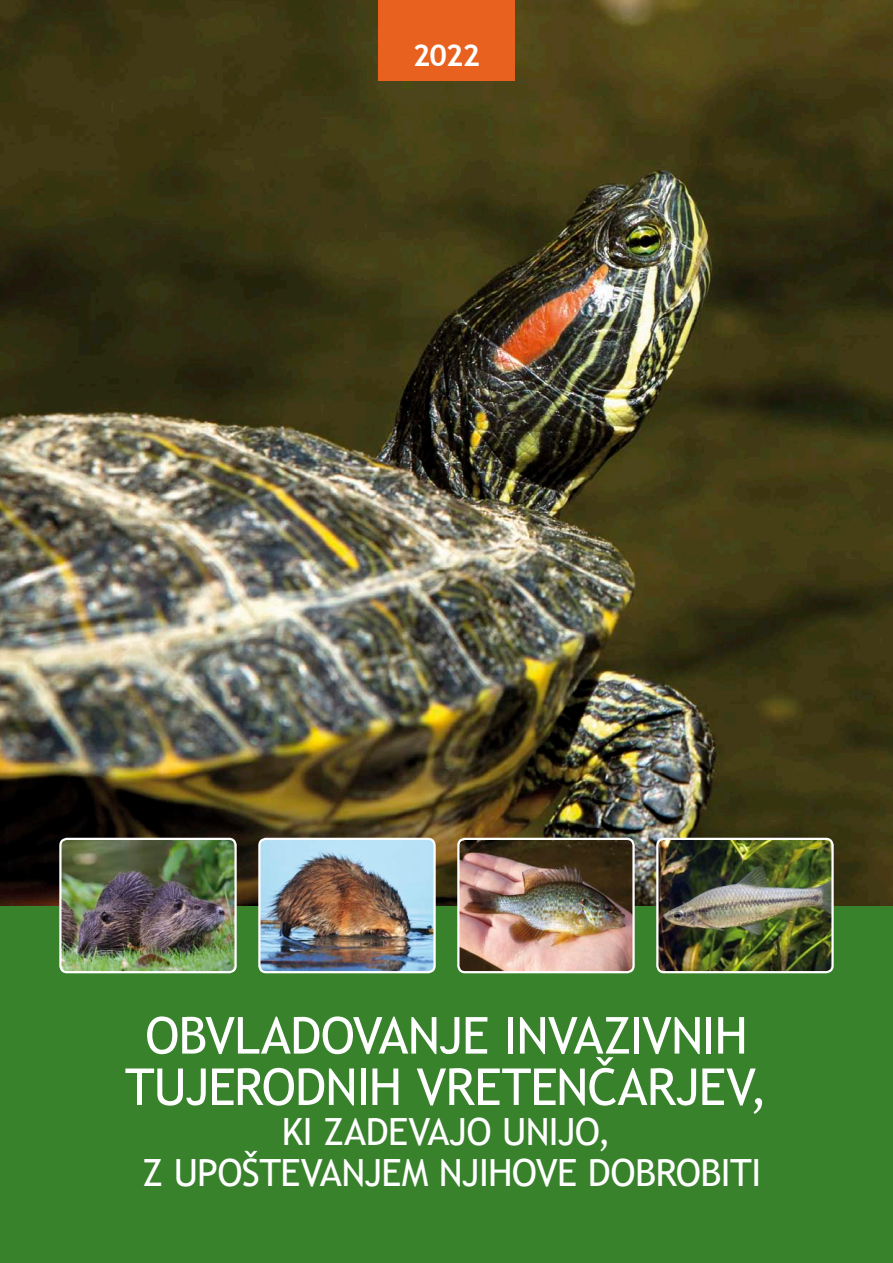
<style>
.page{position:relative;width:893px;height:1263px;background:#fff}
.page>*{position:absolute;margin:0;border:0;box-sizing:border-box;transform-origin:0 0}
.t1{font:51px/51.4px "Trebuchet MS";letter-spacing:-.02em;color:#fff;text-align:center}
.t2{font:37.5px/40.5px "Trebuchet MS";letter-spacing:-.02em;color:#fff;text-align:center}
.t3{font:700 30px "Trebuchet MS";color:#fff}
</style>
<div class="page">
<div style="left:0;top:868px;width:893px;height:395px;background:#38822c"></div>
<img style="left:0;top:0;width:893px;height:905px">
<div style="left:378px;top:0;width:136px;height:81px;background:#e9611e"></div>
<img style="left:259px;top:839px;width:176px;height:131px">
<div style="left:258px;top:838px;width:178px;height:135px;border:2px solid #fff;border-radius:7px"></div>
<img style="left:458px;top:839px;width:176px;height:131px">
<div style="left:457px;top:838px;width:178px;height:135px;border:2px solid #fff;border-radius:7px"></div>
<img style="left:659px;top:841px;width:172px;height:129px">
<div style="left:656px;top:838px;width:178px;height:135px;border:2px solid #fff;border-radius:7px"></div>
<img style="left:60px;top:839px;width:176px;height:131px">
<div style="left:59px;top:838px;width:178px;height:135px;border:2px solid #fff;border-radius:7px"></div>
<p class="t3" style="left:413px;top:36px;width:69px">2022</p>
<p class="t1" style="left:125px;top:1009px;width:644px">OBVLADOVANJE INVAZIVNIH<br>TUJERODNIH VRETENČARJEV,</p>
<p class="t2" style="left:142px;top:1112px;width:620px">KI ZADEVAJO UNIJO,<br>Z UPOŠTEVANJEM NJIHOVE DOBROBITI</p>
</div>
